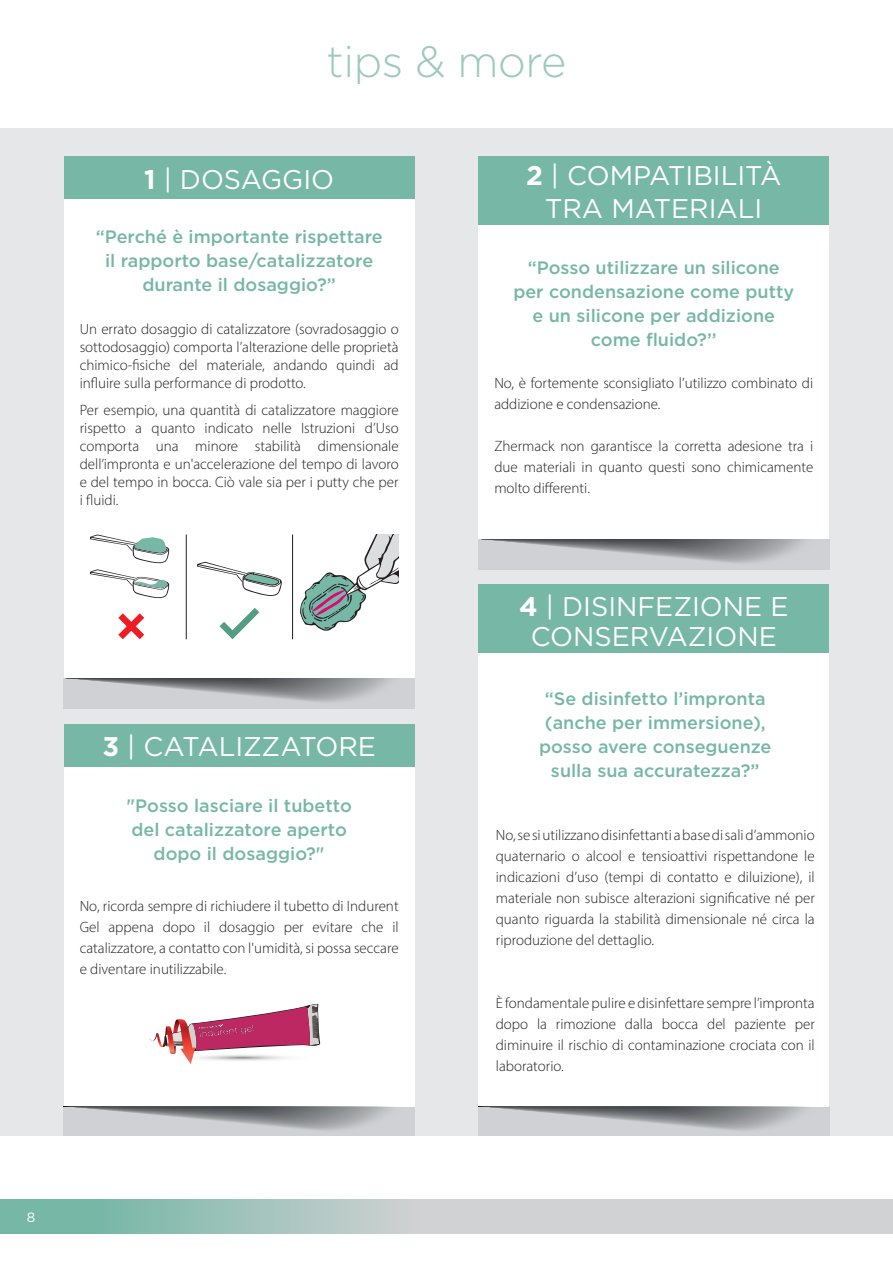
<style>
.page{position:relative;width:893px;height:1263px;background:#fff}
.page>*{position:absolute;margin:0;border:0;box-sizing:border-box;transform-origin:0 0}
.page_title{font:300 43.65px "Gotham";letter-spacing:-.01em;color:#9ec9be}
.page_title-2{font:27px "Gotham";color:#fff}
.t1{font:500 18px/24px "Gotham";color:#76b7a6;text-align:center}
.t2{font:300 15px/21px "Myriad Pro";color:#231f20;text-align:justify}
.t3{font:13.5px "Gotham";color:#fff}
.s1{font-weight:700}
</style>
<div class="page">
<svg style="left:64px;top:1199px;width:829px;height:34px;fill:#d1d2d4"></svg>
<div style="left:0;top:128px;width:893px;height:1007px;background:#e6e7e9"></div>
<div style="left:64px;top:156px;width:351px;height:522px;background:#fff"></div>
<div style="left:478px;top:156px;width:351px;height:383px;background:#fff"></div>
<div style="left:64px;top:724px;width:351px;height:382px;background:#fff"></div>
<div style="left:478px;top:585px;width:351px;height:521px;background:#fff"></div>
<div style="left:64px;top:156px;width:351px;height:43px;background:#76b7a6"></div>
<div style="left:478px;top:156px;width:351px;height:69px;background:#76b7a6"></div>
<div style="left:64px;top:724px;width:351px;height:42px;background:#76b7a6"></div>
<div style="left:478px;top:585px;width:351px;height:68px;background:#76b7a6"></div>
<svg style="left:64px;top:678px;width:351px;height:27px"></svg>
<svg style="left:478px;top:539px;width:351px;height:27px"></svg>
<svg style="left:64px;top:1106px;width:351px;height:27px"></svg>
<svg style="left:478px;top:1106px;width:351px;height:27px"></svg>
<hr style="left:292px;top:534px;width:1px;height:105px;background:#231f20">
<hr style="left:186px;top:534px;width:1px;height:105px;background:#231f20">
<svg style="left:149px;top:1003px;width:172px;height:61px"></svg>
<svg style="left:118px;top:613px;width:26px;height:26px"></svg>
<svg style="left:220px;top:608px;width:39px;height:31px"></svg>
<svg style="left:197px;top:562px;width:85px;height:34px"></svg>
<svg style="left:90px;top:534px;width:79px;height:29px"></svg>
<svg style="left:90px;top:569px;width:79px;height:29px"></svg>
<svg style="left:300px;top:534px;width:99px;height:97px"></svg>
<div style="left:0;top:1199px;width:62px;height:34px;background:#76b7a6"></div>
<p class="page_title" style="left:326px;top:34px;width:242px">tips &amp; more</p>
<p class="page_title-2" style="left:144px;top:162px;width:191px"><span class="s1">1</span> | DOSAGGIO</p>
<p class="page_title-2" style="left:526px;top:158px;width:257px"><span class="s1">2</span> | COMPATIBILITÀ</p>
<p class="page_title-2" style="left:545px;top:191px;width:219px">TRA MATERIALI</p>
<p class="t1" style="left:96px;top:225px;width:288px">“Perché è importante rispettare il rapporto base/catalizzatore durante il dosaggio?”</p>
<p class="t2" style="left:80px;top:320px;width:320px;line-height:18px">Un errato dosaggio di catalizzatore (sovradosaggio o sottodosaggio) comporta l’alterazione delle proprietà chimico-fisiche del materiale, andando quindi ad influire sulla performance di prodotto.</p>
<p class="t2" style="left:80px;top:401px;width:320px;line-height:18px">Per esempio, una quantità di catalizzatore maggiore rispetto a quanto indicato nelle Istruzioni d’Uso comporta una minore stabilità dimensionale dell’impronta e un'accelerazione del tempo di lavoro e del tempo in bocca. Ciò vale sia per i putty che per i fluidi.</p>
<p class="page_title-2" style="left:102px;top:730px;width:275px"><span class="s1">3</span> | CATALIZZATORE</p>
<p class="t1" style="left:127px;top:793px;width:227px">"Posso lasciare il tubetto</p>
<p class="t1" style="left:131px;top:817px;width:217px">del catalizzatore aperto</p>
<p class="t1" style="left:154px;top:841px;width:173px">dopo il dosaggio?"</p>
<p class="t2" style="left:80px;top:895px;width:320px">No, ricorda sempre di richiudere il tubetto di Indurent Gel appena dopo il dosaggio per evitare che il catalizzatore, a contatto con l'umidità, si possa seccare e diventare inutilizzabile.</p>
<p class="t1" style="left:528px;top:255px;width:254px">“Posso utilizzare un silicone</p>
<p class="t1" style="left:513px;top:279px;width:282px">per condensazione come putty</p>
<p class="t1" style="left:533px;top:303px;width:244px">e un silicone per addizione</p>
<p class="t1" style="left:591px;top:327px;width:127px">come fluido?’’</p>
<p class="t2" style="left:494px;top:372px;width:320px">No, è fortemente sconsigliato l’utilizzo combinato di addizione e condensazione.</p>
<p class="t2" style="left:494px;top:435px;width:320px">Zhermack non garantisce la corretta adesione tra i due materiali in quanto questi sono chimicamente molto differenti.</p>
<p class="page_title-2" style="left:519px;top:589px;width:271px"><span class="s1">4</span> | DISINFEZIONE E</p>
<p class="page_title-2" style="left:531px;top:619px;width:247px">CONSERVAZIONE</p>
<p class="t1" style="left:545px;top:686px;width:222px">“Se disinfetto l’impronta</p>
<p class="t1" style="left:545px;top:710px;width:223px">(anche per immersione),</p>
<p class="t1" style="left:539px;top:734px;width:234px">posso avere conseguenze</p>
<p class="t1" style="left:551px;top:758px;width:210px">sulla sua accuratezza?”</p>
<p class="t2" style="left:496px;top:824px;width:320px">No, se si utilizzano disinfettanti a base di sali d’ammonio quaternario o alcool e tensioattivi rispettandone le indicazioni d’uso (tempi di contatto e diluizione), il materiale non subisce alterazioni significative né per quanto riguarda la stabilità dimensionale né circa la riproduzione del dettaglio.</p>
<p class="t2" style="left:496px;top:992px;width:320px">È fondamentale pulire e disinfettare sempre l’impronta dopo la rimozione dalla bocca del paziente per diminuire il rischio di contaminazione crociata con il laboratorio.</p>
<p class="t3" style="left:27px;top:1208px;width:10px">8</p>
</div>
